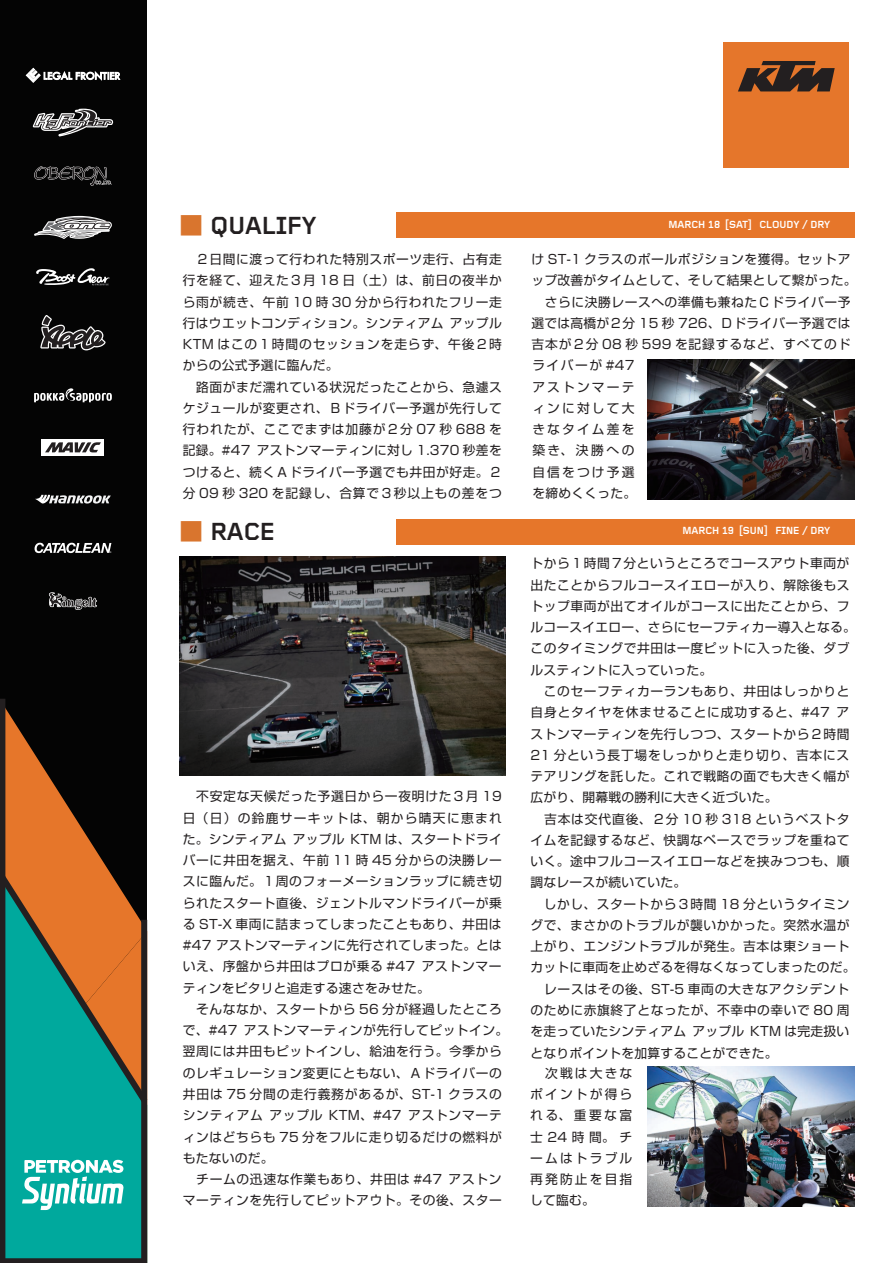
<style>
.page{position:relative;width:893px;height:1263px;background:#fff}
.page>*{position:absolute;margin:0;border:0;box-sizing:border-box;transform-origin:0 0}
.t1{font:700 25.5px "Foundry Gridnik";color:#231f20}
.t2{font:12.75px/21.3px "Shin Go Pro";letter-spacing:.045em;color:#231f20}
.t3{font:12.75px/21.1px "Shin Go Pro";letter-spacing:.02em;color:#231f20}
.t4{font:12.75px "Shin Go Pro";letter-spacing:.065em;color:#231f20}
.t5{font:12.75px "Shin Go Pro";letter-spacing:.025em;color:#231f20}
.t6{font:700 10.65px "Foundry Gridnik";color:#fff}
.s1{font-family:"Koz Min Pr 6 N";font-weight:400;color:#d9752e}
</style>
<div class="page">
<div style="left:724px;top:42px;width:125px;height:125px;background:#e5762b"></div>
<svg style="left:738px;top:61px;width:97px;height:30px"></svg>
<div style="left:0;top:0;width:147px;height:1090px;background:#040404"></div>
<svg style="left:5px;top:699px;width:100px;height:165px"></svg>
<div style="left:5px;top:1109px;width:136px;height:149px;background:#00a99d"></div>
<svg style="left:33px;top:109px;width:80px;height:27px"></svg>
<svg style="left:34px;top:166px;width:78px;height:20px"></svg>
<svg style="left:26px;top:68px;width:94px;height:14px"></svg>
<svg style="left:34px;top:215px;width:78px;height:24px"></svg>
<svg style="left:36px;top:268px;width:74px;height:18px"></svg>
<svg style="left:40px;top:315px;width:66px;height:35px"></svg>
<svg style="left:34px;top:388px;width:78px;height:14px"></svg>
<div style="left:42px;top:439px;width:62px;height:17px;background:#fff"></div>
<svg style="left:45px;top:442px;width:56px;height:10px"></svg>
<svg style="left:35px;top:495px;width:76px;height:9px"></svg>
<svg style="left:35px;top:543px;width:76px;height:10px"></svg>
<svg style="left:49px;top:592px;width:48px;height:18px"></svg>
<svg style="left:22px;top:1160px;width:102px;height:50px"></svg>
<div style="left:0;top:699px;width:5px;height:564px;background:#231f20"></div>
<div style="left:141px;top:920px;width:6px;height:343px;background:#231f20"></div>
<svg style="left:5px;top:864px;width:143px;height:245px;background:#67815b"></svg>
<div style="left:0;top:1258px;width:146px;height:5px;background:#231f20"></div>
<img style="left:648px;top:359px;width:207px;height:140px">
<div style="left:396px;top:212px;width:459px;height:26px;background:#e6762a"></div>
<img style="left:648px;top:1066px;width:207px;height:141px">
<div style="left:396px;top:519px;width:459px;height:25px;background:#e6762a"></div>
<img style="left:179px;top:556px;width:327px;height:219px">
<h1 class="t1" style="left:179px;top:210px;width:139px"><span class="s1">■</span> QUALIFY</h1>
<p class="t2" style="left:183px;top:247px;width:320px;text-align:right">　２日間に渡って行われた特別スポーツ走行、占有走行を経て、迎えた３月 18 日（土）は、前日の夜半から雨が続き、午前 10 時 30 分から行われたフリー走アップル</p>
<p class="t5" style="left:183px;top:312px;width:262px">行はウエットコンディション。シンティアム</p>
<p class="t4" style="left:183px;top:334px;width:320px">KTM はこの１時間のセッションを走らず、午後２時</p>
<p class="t3" style="left:183px;top:353px;width:157px">からの公式予選に臨んだ。</p>
<p class="t2" style="left:183px;top:375px;width:320px">　路面がまだ濡れている状況だったことから、急遽ス</p>
<p class="t2" style="left:183px;top:396px;width:320px">ケジュールが変更され、Ｂドライバー予選が先行して</p>
<p class="t4" style="left:183px;top:419px;width:320px">行われたが、ここでまずは加藤が２分 07 秒 688 を</p>
<p class="t5" style="left:257px;top:440px;width:247px">アストンマーティンに対し 1.370 秒差を</p>
<p class="t2" style="left:183px;top:438px;width:320px">記録。#47<br>つけると、続くＡドライバー予選でも井田が好走。２分 09 秒 320 を記録し、合算で３秒以上もの差をつ</p>
<h1 class="t1" style="left:179px;top:516px;width:98px"><span class="s1">■</span> RACE</h1>
<p class="t2" style="left:183px;top:784px;width:320px;text-align:right">　不安定な天候だった予選日から一夜明けた３月 19日（日）の鈴鹿サーキットは、朝から晴天に恵まれ<br>KTM は、スタートドライ</p>
<p class="t2" style="left:293px;top:827px;width:53px">アップル</p>
<p class="t2" style="left:183px;top:827px;width:105px">た。シンティアム</p>
<p class="t2" style="left:183px;top:848px;width:320px">バーに井田を据え、午前 11 時 45 分からの決勝レー</p>
<p class="t2" style="left:183px;top:869px;width:320px">スに臨んだ。１周のフォーメーションラップに続き切</p>
<p class="t2" style="left:183px;top:890px;width:320px">られたスタート直後、ジェントルマンドライバーが乗</p>
<p class="t2" style="left:183px;top:912px;width:320px">る ST X- 車両に詰まってしまったこともあり、井田は</p>
<p class="t3" style="left:183px;top:933px;width:320px">#47 アストンマーティンに先行されてしまった。とは</p>
<p class="t2" style="left:422px;top:954px;width:81px">アストンマー</p>
<p class="t2" style="left:183px;top:954px;width:234px">いえ、序盤から井田はプロが乗る #47</p>
<p class="t3" style="left:183px;top:976px;width:248px">ティンをピタリと追走する速さをみせた。</p>
<p class="t2" style="left:183px;top:997px;width:320px">　そんななか、スタートから 56 分が経過したところ</p>
<p class="t2" style="left:244px;top:1018px;width:266px">アストンマーティンが先行してピットイン。</p>
<p class="t2" style="left:183px;top:1018px;width:56px">で、#47</p>
<p class="t2" style="left:183px;top:1039px;width:320px">翌周には井田もピットインし、給油を行う。今季から</p>
<p class="t2" style="left:183px;top:1061px;width:320px">のレギュレーション変更にともない、Ａドライバーの</p>
<p class="t4" style="left:183px;top:1084px;width:320px">井田は 75 分間の走行義務があるが、ST-1 クラスの</p>
<p class="t2" style="left:408px;top:1103px;width:95px">アストンマーテ</p>
<p class="t2" style="left:269px;top:1103px;width:55px">アップル</p>
<p class="t2" style="left:183px;top:1103px;width:82px">シンティアム</p>
<p class="t2" style="left:183px;top:1124px;width:320px">ィンはどちらも 75 分をフルに走り切るだけの燃料が</p>
<p class="t2" style="left:183px;top:1146px;width:92px">もたないのだ。</p>
<p class="t2" style="left:449px;top:1167px;width:55px">アストン</p>
<p class="t2" style="left:329px;top:1103px;width:74px">KTM、#47</p>
<p class="t2" style="left:183px;top:1167px;width:320px">　チームの迅速な作業もあり、井田は #47<br>マーティンを先行してピットアウト。その後、スター</p>
<p class="t6" style="left:725px;top:218px;width:28px">[SAT]</p>
<p class="t6" style="left:668px;top:218px;width:53px">MARCH 18</p>
<p class="t6" style="left:759px;top:218px;width:72px">CLOUDY / DRY</p>
<p class="t2" style="left:531px;top:247px;width:327px">け ST-1 クラスのポールポジションを獲得。セットアップ改善がタイムとして、そして結果として繋がった。　さらに決勝レースへの準備も兼ねたＣドライバー予選では高橋が２分 15 秒 726、Ｄドライバー予選では吉本が２分 08 秒 599 を記録するなど、すべてのドライバーが #47<br>アストンマーテ<br>ィンに対して大<br>きなタイム差を<br>築き、決勝への<br>自信をつけ予選<br>を締めくくった。</p>
<p class="t6" style="left:739px;top:524px;width:30px">[SUN]</p>
<p class="t6" style="left:682px;top:524px;width:53px">MARCH 19</p>
<p class="t6" style="left:775px;top:524px;width:56px">FINE / DRY</p>
<p class="t2" style="left:530px;top:551px;width:320px">トから１時間７分というところでコースアウト車両が</p>
<p class="t2" style="left:530px;top:573px;width:320px">出たことからフルコースイエローが入り、解除後もス</p>
<p class="t2" style="left:530px;top:594px;width:320px">トップ車両が出てオイルがコースに出たことから、フ</p>
<p class="t3" style="left:530px;top:615px;width:327px">ルコースイエロー、さらにセーフティカー導入となる。</p>
<p class="t2" style="left:530px;top:636px;width:320px">このタイミングで井田は一度ピットに入った後、ダブ</p>
<p class="t3" style="left:530px;top:658px;width:183px">ルスティントに入っていった。</p>
<p class="t2" style="left:530px;top:679px;width:320px">　このセーフティカーランもあり、井田はしっかりと</p>
<p class="t2" style="left:837px;top:700px;width:14px">ア</p>
<p class="t4" style="left:530px;top:702px;width:301px">自身とタイヤを休ませることに成功すると、#47</p>
<p class="t2" style="left:530px;top:721px;width:320px">ストンマーティンを先行しつつ、スタートから２時間</p>
<p class="t2" style="left:530px;top:743px;width:320px">21 分という長丁場をしっかりと走り切り、吉本にス</p>
<p class="t2" style="left:530px;top:764px;width:320px">テアリングを託した。これで戦略の面でも大きく幅が</p>
<p class="t3" style="left:530px;top:785px;width:248px">広がり、開幕戦の勝利に大きく近づいた。</p>
<p class="t4" style="left:530px;top:808px;width:320px">　吉本は交代直後、２分 10 秒 318 というベストタ</p>
<p class="t2" style="left:530px;top:828px;width:320px">イムを記録するなど、快調なペースでラップを重ねて</p>
<p class="t2" style="left:530px;top:849px;width:320px">いく。途中フルコースイエローなどを挟みつつも、順</p>
<p class="t3" style="left:530px;top:870px;width:157px">調なレースが続いていた。</p>
<p class="t2" style="left:530px;top:892px;width:320px">　しかし、スタートから３時間 18 分というタイミン</p>
<p class="t2" style="left:530px;top:913px;width:320px">グで、まさかのトラブルが襲いかかった。突然水温が</p>
<p class="t2" style="left:530px;top:934px;width:320px">上がり、エンジントラブルが発生。吉本は東ショート</p>
<p class="t3" style="left:530px;top:955px;width:327px">カットに車両を止めざるを得なくなってしまったのだ。</p>
<p class="t2" style="left:530px;top:977px;width:320px">　レースはその後、ST-5 車両の大きなアクシデント</p>
<p class="t2" style="left:530px;top:998px;width:320px">のために赤旗終了となったが、不幸中の幸いで 80 周</p>
<p class="t3" style="left:750px;top:1019px;width:101px">KTM は完走扱い</p>
<p class="t2" style="left:692px;top:1019px;width:53px">アップル</p>
<p class="t3" style="left:530px;top:1019px;width:249px">を走っていたシンティアム<br>となりポイントを加算することができた。　次戦は大きな<br>ポイントが得ら<br>れる、重要な富<br>士24時間。チ<br>ームはトラブル<br>再発防止を目指<br>して臨む。</p>
</div>
